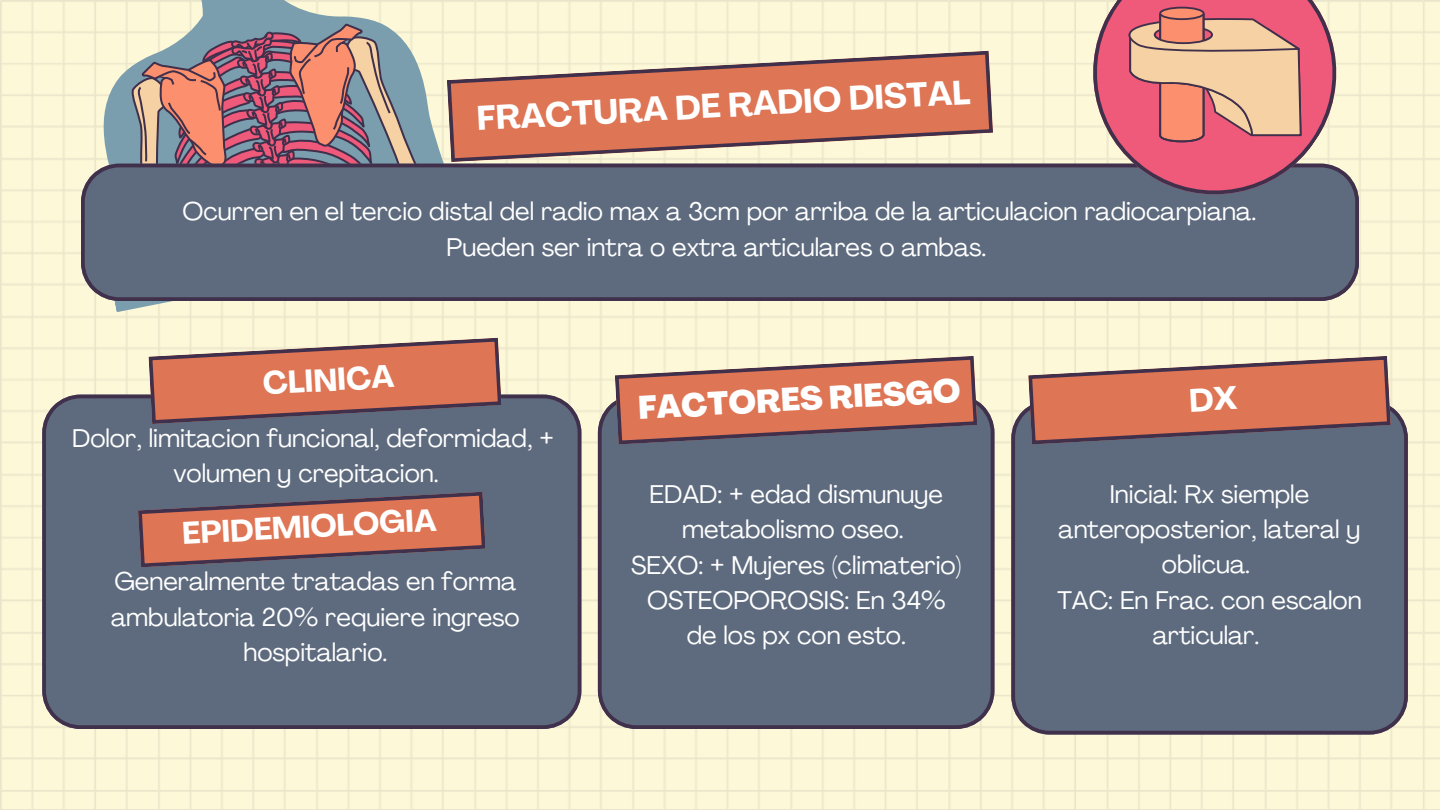
<style>
.page{position:relative;width:1440px;height:810px;background:#fff}
.page>*{position:absolute;margin:0;border:0;box-sizing:border-box;transform-origin:0 0}
.t1{font:700 33.7px "Agrandir";color:#fff}
.t2{font:800 32.2px "Agrandir";color:#fff}
.t3{font:700 31.3px "Agrandir";color:#fff}
.t4{font:700 30.9px "Agrandir";color:#fff}
.t5{font:25.3px/35.4px "Agrandir";color:#fff;text-align:center}
</style>
<div class="page">
<div style="left:0;top:0;width:1440px;height:810px;background:linear-gradient(to right,#fbf7d6,#fbf7d6)"></div>
<svg style="left:513px;top:0;width:15px;height:13px"></svg>
<svg style="left:47px;top:0;width:450px;height:312px;fill:#fdf9d8"></svg>
<svg style="left:92px;top:0;width:360px;height:164px"></svg>
<div style="left:42px;top:395px;width:539px;height:334px;background:#5e6b7e"></div>
<div style="left:598px;top:395px;width:396px;height:334px;background:#5e6b7e"></div>
<div style="left:1011px;top:400px;width:397px;height:335px;background:#5e6b7e"></div>
<svg style="left:149px;top:338px;width:353px;height:86px"></svg>
<svg style="left:615px;top:356px;width:362px;height:88px"></svg>
<div style="left:81px;top:164px;width:1278px;height:137px;background:#5e6b7e"></div>
<svg style="left:447px;top:51px;width:546px;height:111px"></svg>
<svg style="left:1076px;top:0;width:277px;height:211px"></svg>
<svg style="left:1160px;top:8px;width:44px;height:11px"></svg>
<div style="left:1159px;top:7px;width:46px;height:13px;border:2px solid #40304b;border-radius:50%"></div>
<svg style="left:1123px;top:12px;width:183px;height:134px"></svg>
<svg style="left:138px;top:492px;width:348px;height:75px"></svg>
<svg style="left:1028px;top:356px;width:363px;height:88px"></svg>
<h1 class="t1" style="left:476px;top:105px;width:496px;rotate:-3deg">FRACTURA DE RADIO DISTAL</h1>
<p class="t5" style="left:182px;top:196px;width:1075px">Ocurren en el tercio distal del radio max a 3cm por arriba de la articulacion radiocarpiana.<br>Pueden ser intra o extra articulares o ambas.</p>
<p class="t3" style="left:262px;top:371px;width:133px;rotate:-3deg">CLINICA</p>
<p class="t5" style="left:72px;top:423px;width:483px">Dolor, limitacion funcional, deformidad, + volumen y crepitacion.</p>
<p class="t4" style="left:182px;top:521px;width:256px;rotate:-3deg">EPIDEMIOLOGIA</p>
<p class="t5" style="left:111px;top:566px;width:410px">Generalmente tratadas en forma ambulatoria 20% requiere ingreso hospitalario.</p>
<p class="t2" style="left:637px;top:395px;width:324px;rotate:-3deg">FACTORES RIESGO</p>
<p class="t5" style="left:631px;top:479px;width:332px">EDAD: + edad dismunuye metabolismo oseo.<br>SEXO: + Mujeres (climaterio)<br>OSTEOPOROSIS: En 34% de los px con esto.</p>
<p class="t5" style="left:1057px;top:479px;width:306px">Inicial: Rx siemple anteroposterior, lateral y oblicua.<br>TAC: En Frac. con escalon articular.</p>
</div>
